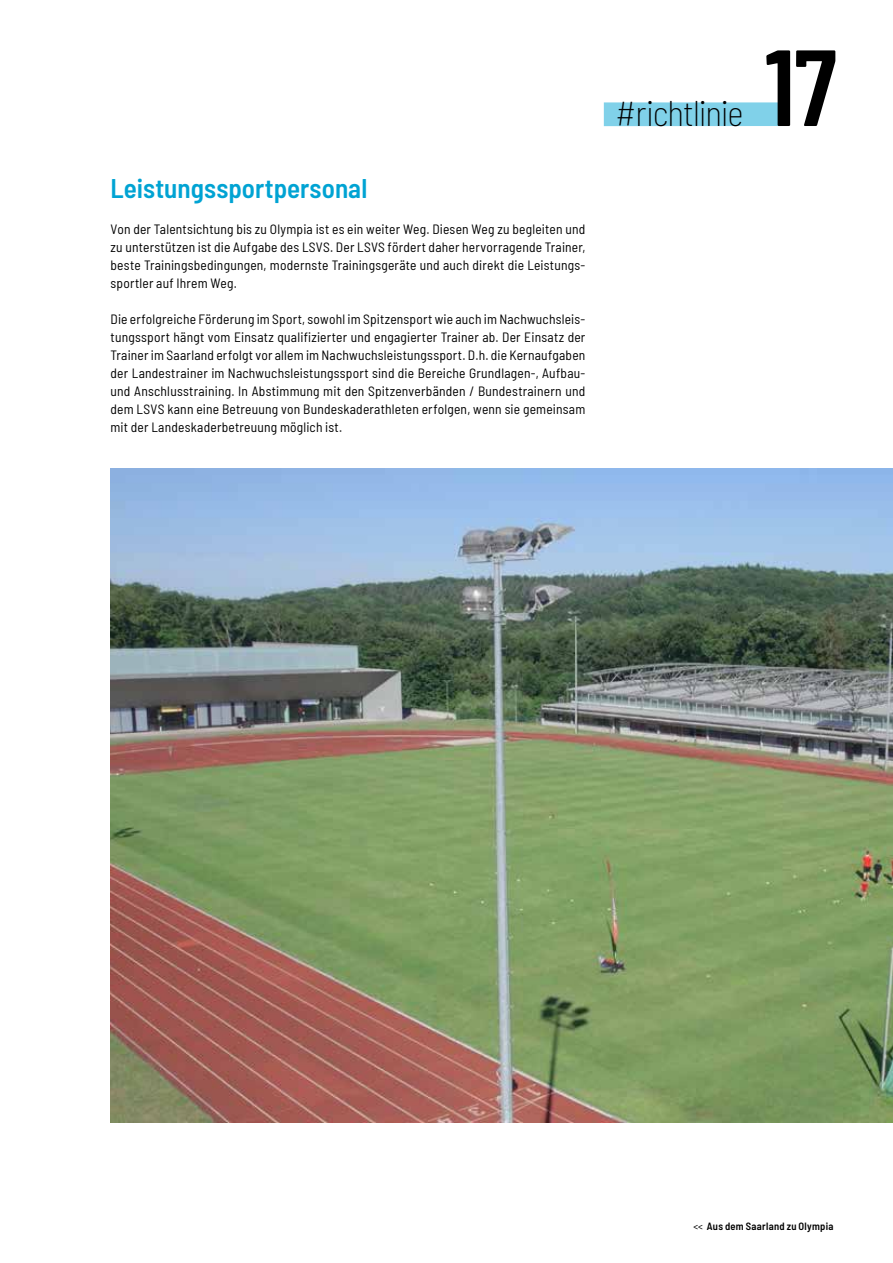
<style>
.page{position:relative;width:893px;height:1263px;background:#fff}
.page>*{position:absolute;margin:0;border:0;box-sizing:border-box;transform-origin:0 0}
.t1{font:600 108px "Barlow Condensed";color:#000}
.t2{font:200 semi-condensed 34.95px "Barlow";letter-spacing:-.03em;color:#000}
.t3{font:600 semi-condensed 27px "Barlow";color:#00a3d3}
.t4{font:semi-condensed 13.5px/18px "Barlow";letter-spacing:.015em;color:#000;text-align:justify}
.t5{font:600 semi-condensed 10.5px "Barlow";letter-spacing:.025em;color:#000}
.s1{font-family:"Barlow Condensed";font-weight:400;font-stretch:normal}
</style>
<div class="page">
<div style="left:604px;top:102px;width:183px;height:24px;background:#80d1e9"></div>
<img style="left:110px;top:468px;width:783px;height:655px">
<h3 class="t3" style="left:111px;top:169px;width:258px">Leistungssportpersonal</h3>
<p class="t4" style="left:111px;top:219px;width:476px">Von der Talentsichtung bis zu Olympia ist es ein weiter Weg. Diesen Weg zu begleiten und zu unterstützen ist die Aufgabe des LSVS. Der LSVS fördert daher hervorragende Trainer, beste Trainingsbedingungen, modernste Trainingsgeräte und auch direkt die Leistungs&shy;sportler auf Ihrem Weg.</p>
<p class="t4" style="left:111px;top:309px;width:476px">Die erfolgreiche Förderung im Sport, sowohl im Spitzensport wie auch im Nachwuchsleis&shy;tungssport hängt vom Einsatz qualifizierter und engagierter Trainer ab. Der Einsatz der Trainer im Saarland erfolgt vor allem im Nachwuchsleistungssport. D.h. die Kernaufgaben der Landestrainer im Nachwuchsleistungssport sind die Bereiche Grundlagen-, Aufbau&shy;und Anschlusstraining. In Abstimmung mit den Spitzenverbänden / Bundestrainern und dem LSVS kann eine Betreuung von Bundeskaderathleten erfolgen, wenn sie gemeinsam mit der Landeskaderbetreuung möglich ist.</p>
<h2 class="t2" style="left:615px;top:89px;width:130px">#richtlinie</h2>
<h1 class="t1" style="left:765px;top:10px;width:73px">17</h1>
<p class="t5" style="left:693px;top:1218px;width:142px"><span class="s1">&lt;&lt;</span> Aus dem Saarland zu Olympia</p>
</div>
